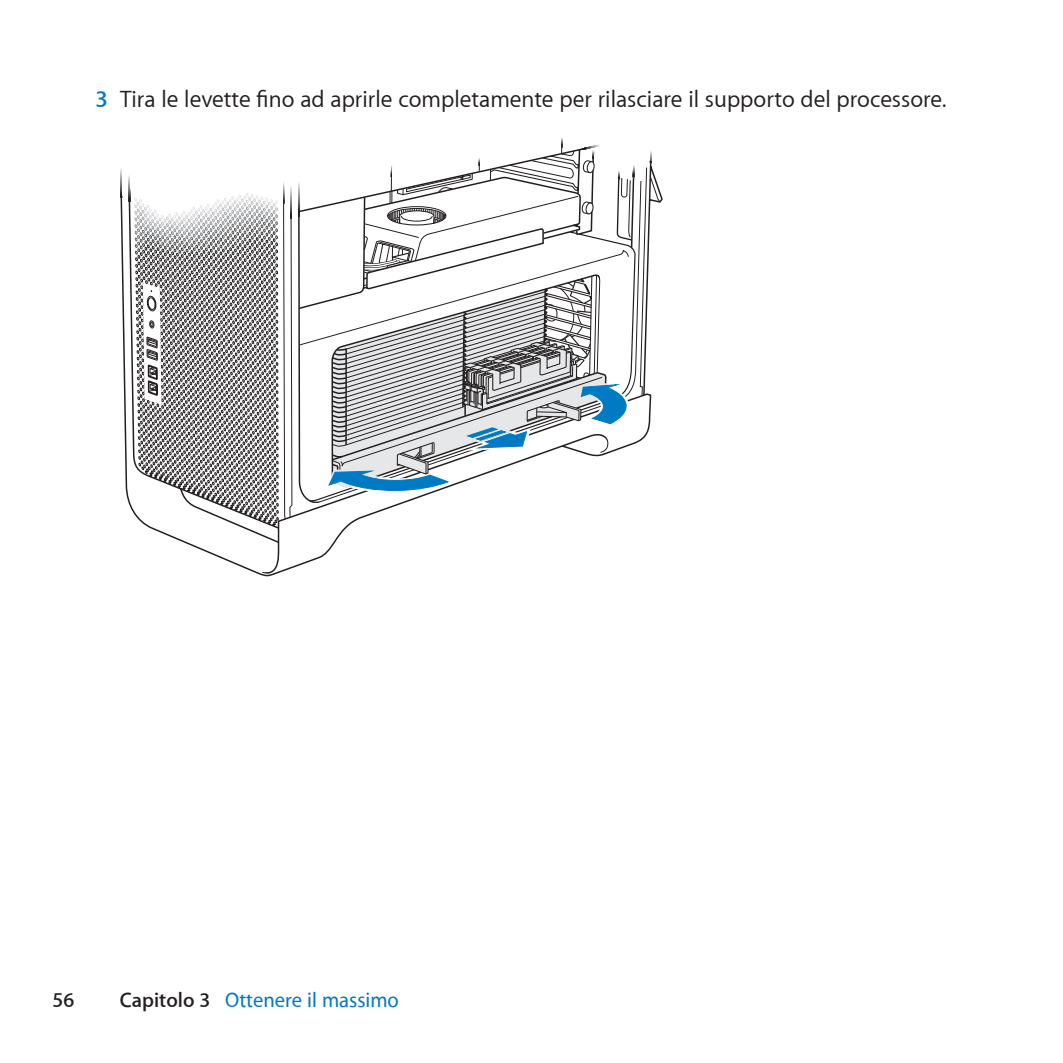
<style>
.page{position:relative;width:1063px;height:1063px;background:#fff}
.page>*{position:absolute;margin:0;border:0;box-sizing:border-box;transform-origin:0 0}
.t1{font:24px "Myriad Set Text";color:#231f20}
.t2{font:500 21px "Myriad Set";color:#007ac2}
.t3{font:600 21px "Myriad Set";color:#231f20}
.s1{font-family:"Myriad Set";font-weight:600;color:#007ac2}
.s2{font-weight:600;color:#231f20}
</style>
<div class="page">
<svg style="left:268px;top:527px;width:80px;height:47px"></svg>
<svg style="left:262px;top:572px;width:9px;height:2px"></svg>
<svg style="left:120px;top:137px;width:541px;height:390px"></svg>
<p class="t1" style="left:96px;top:84px;width:853px"><span class="s1">3</span> Tira le levette fino ad aprirle completamente per rilasciare il supporto del processore.</p>
<p class="t3" style="left:53px;top:987px;width:23px">56</p>
<p class="t2" style="left:120px;top:987px;width:280px"><span class="s2">Capitolo 3</span> Ottenere il massimo</p>
</div>
